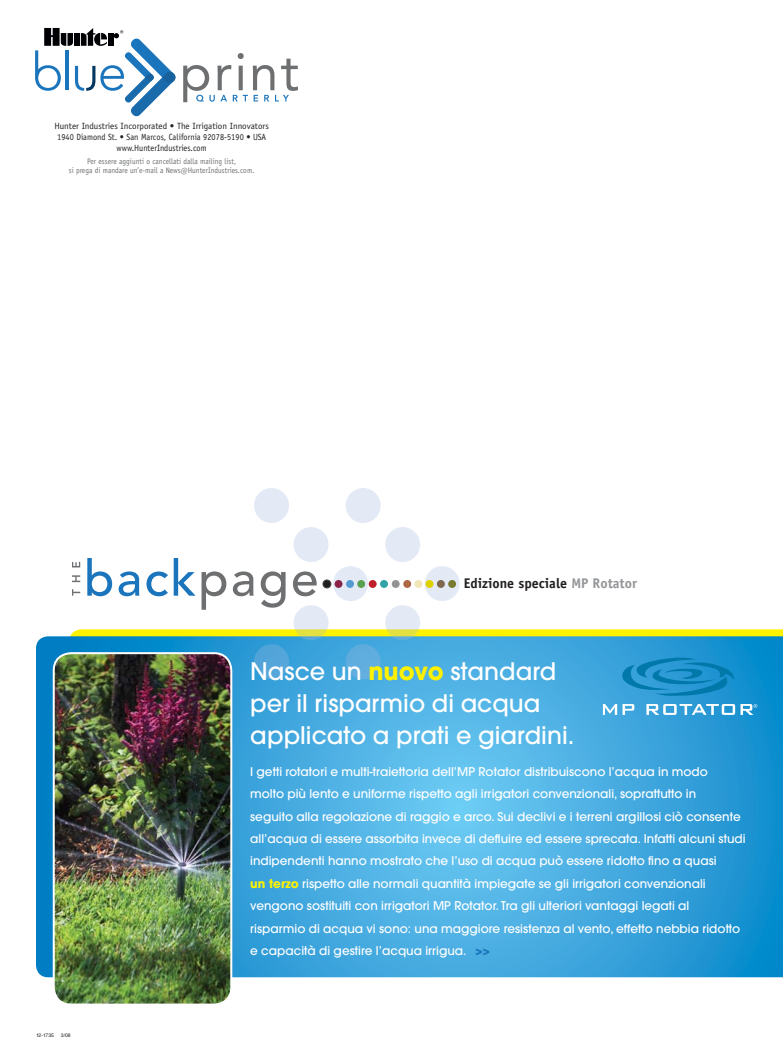
<style>
.page{position:relative;width:783px;height:1053px;background:#fff}
.page>*{position:absolute;margin:0;border:0;box-sizing:border-box;transform-origin:0 0}
.t1{font:500 24px/32px "Avant Garde";color:#fff}
.t2{font:700 14px "Officina Sans";color:#231f20}
.t3{font:500 12px/22.4px "Avant Garde";color:#fff}
.t4{font:9px/10.8px "Officina Sans";color:#231f20;text-align:center}
.t5{font:8px/9.6px "Officina Sans";letter-spacing:.005em;color:#6d6f71;text-align:center;scale:.92 1}
.t6{font:5px "Helvetica LT Std";color:#231f20}
.s1{color:#939598}
.s2{font-weight:700;color:#fff200}
.s3{font-weight:700;color:#1b75bc}
</style>
<div class="page">
<svg style="left:70px;top:629px;width:713px;height:7px;background:#fef20c"></svg>
<svg style="left:36px;top:636px;width:747px;height:341px;background:#3ea7dd"></svg>
<img style="left:54px;top:653px;width:177px;height:350px">
<div style="left:53px;top:652px;width:179px;height:354px;border:2px solid #fff;border-radius:17px"></div>
<svg style="left:183px;top:53px;width:115px;height:49px"></svg>
<svg style="left:35px;top:28px;width:141px;height:89px"></svg>
<div style="left:254px;top:488px;width:35px;height:35px;background:#e3eaf5;border-radius:50%"></div>
<div style="left:294px;top:527px;width:35px;height:35px;background:#e3eaf5;border-radius:50%"></div>
<svg style="left:294px;top:605px;width:35px;height:35px"></svg>
<div style="left:254px;top:644px;width:35px;height:35px;background:#53a5da;border-radius:50%"></div>
<div style="left:333px;top:566px;width:35px;height:35px;background:#e3eaf5;border-radius:50%"></div>
<div style="left:346px;top:488px;width:35px;height:35px;background:#e3eaf5;border-radius:50%"></div>
<div style="left:385px;top:527px;width:35px;height:35px;background:#e3eaf5;border-radius:50%"></div>
<svg style="left:385px;top:605px;width:35px;height:35px"></svg>
<div style="left:346px;top:644px;width:35px;height:35px;background:#5faedf;border-radius:50%"></div>
<div style="left:425px;top:566px;width:35px;height:35px;background:#e3eaf5;border-radius:50%"></div>
<svg style="left:622px;top:657px;width:112px;height:39px;background:#1c8ec7"></svg>
<svg style="left:603px;top:704px;width:14px;height:11px"></svg>
<svg style="left:623px;top:704px;width:11px;height:11px"></svg>
<svg style="left:646px;top:704px;width:89px;height:11px"></svg>
<svg style="left:741px;top:704px;width:16px;height:11px"></svg>
<div style="left:426px;top:580px;width:7px;height:8px;background:#e0d000;border-radius:50%"></div>
<div style="left:414px;top:580px;width:8px;height:8px;background:#f0e6b8;border-radius:50%"></div>
<div style="left:403px;top:580px;width:8px;height:8px;background:#ac6844;border-radius:50%"></div>
<div style="left:392px;top:580px;width:8px;height:8px;background:#929393;border-radius:50%"></div>
<div style="left:380px;top:580px;width:8px;height:8px;background:#30a3a6;border-radius:50%"></div>
<div style="left:369px;top:580px;width:8px;height:8px;background:#bf202a;border-radius:50%"></div>
<div style="left:323px;top:580px;width:8px;height:8px;background:#231f20;border-radius:50%"></div>
<div style="left:323px;top:580px;width:8px;height:8px;border:1px solid #414142;border-radius:50%"></div>
<div style="left:346px;top:580px;width:8px;height:8px;background:#5599d3;border-radius:50%"></div>
<div style="left:335px;top:580px;width:8px;height:8px;background:#8a2349;border-radius:50%"></div>
<div style="left:437px;top:580px;width:8px;height:8px;background:#7e694e;border-radius:50%"></div>
<div style="left:448px;top:580px;width:8px;height:8px;background:#797a31;border-radius:50%"></div>
<div style="left:357px;top:580px;width:8px;height:8px;background:#58a051;border-radius:50%"></div>
<svg style="left:72px;top:589px;width:8px;height:7px"></svg>
<svg style="left:72px;top:575px;width:8px;height:7px"></svg>
<svg style="left:72px;top:562px;width:8px;height:5px"></svg>
<svg style="left:87px;top:558px;width:25px;height:38px"></svg>
<svg style="left:119px;top:571px;width:20px;height:25px"></svg>
<svg style="left:147px;top:572px;width:21px;height:24px"></svg>
<svg style="left:174px;top:558px;width:22px;height:38px"></svg>
<svg style="left:202px;top:571px;width:24px;height:39px"></svg>
<svg style="left:233px;top:571px;width:21px;height:25px"></svg>
<svg style="left:261px;top:571px;width:25px;height:37px"></svg>
<svg style="left:293px;top:571px;width:24px;height:25px"></svg>
<p class="t4" style="left:54px;top:121px;width:216px">Hunter Industries Incorporated • The Irrigation Innovators<br>1940 Diamond St. • San Marcos, California 92078-5190 • USA www.HunterIndustries.com</p>
<p class="t5" style="left:69px;top:156px;width:203px">Per essere aggiunti o cancellati dalla mailing list,<br>si prega di mandare un’e-mail a News@HunterIndustries.com.</p>
<p class="t2" style="left:464px;top:575px;width:175px">Edizione speciale <span class="s1">MP Rotator</span></p>
<p class="t6" style="left:36px;top:1032px;width:19px">12-1735</p>
<p class="t6" style="left:61px;top:1032px;width:11px">3/08</p>
<h1 class="t1" style="left:250px;top:656px;width:326px">Nasce un <span class="s2">nuovo</span> standard per il risparmio di acqua applicato a prati e giardini.</h1>
<p class="t3" style="left:250px;top:760px;width:497px">I getti rotatori e multi-traiettoria dell’MP Rotator distribuiscono l’acqua in modo<br>molto più lento e uniforme rispetto agli irrigatori convenzionali, soprattutto in<br>seguito alla regolazione di raggio e arco. Sui declivi e i terreni argillosi ciò consente all’acqua di essere assorbita invece di defluire ed essere sprecata. Infatti alcuni studi indipendenti hanno mostrato che l’uso di acqua può essere ridotto fino a quasi<br><span class="s2">un terzo</span> rispetto alle normali quantità impiegate se gli irrigatori convenzionali vengono sostituiti con irrigatori MP Rotator. Tra gli ulteriori vantaggi legati al risparmio di acqua vi sono: una maggiore resistenza al vento, effetto nebbia ridotto e capacità di gestire l’acqua irrigua. <span class="s3">&gt;&gt;</span></p>
</div>
